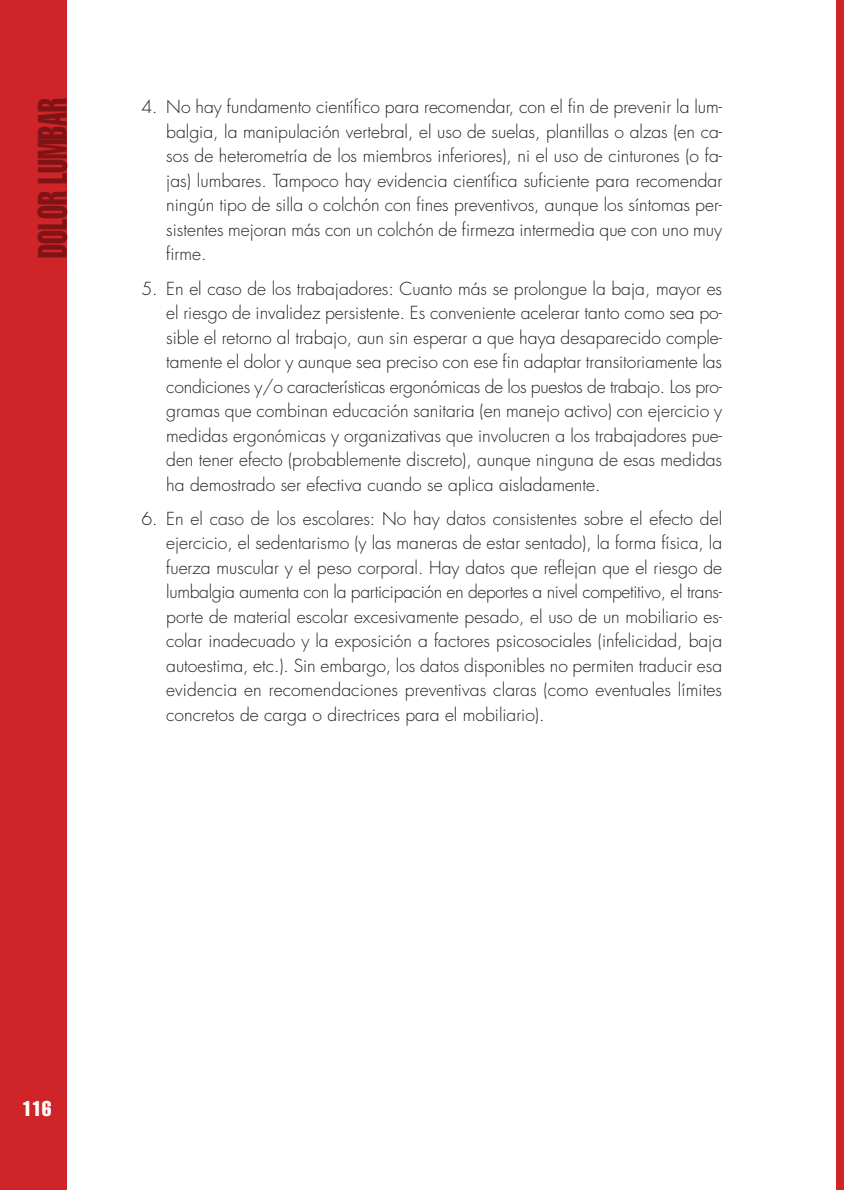
<style>
.page{position:relative;width:844px;height:1190px;background:#fff}
.page>*{position:absolute;margin:0;border:0;box-sizing:border-box;transform-origin:0 0}
.t1{font:extra-condensed 40.43px "Helvetica";color:#7f1316;scale:.74 1}
.t2{font:extra-condensed 21px "Helvetica";color:#fff}
.t3{font:300 17.5px/24.5px "Futura";color:#231f20;text-align:justify}
</style>
<div class="page">
<div style="left:836px;top:0;width:8px;height:1190px;background:#cf2428"></div>
<div style="left:0;top:0;width:67px;height:1190px;background:#cf2428"></div>
<h1 class="t1" style="left:38px;top:258px;width:218px;rotate:-90deg">DOLOR LUMBAR</h1>
<p class="t3" style="left:166px;top:96px;width:557px;text-indent:-25px">4. No hay fundamento científico para recomendar, con el fin de prevenir la lum&shy;balgia, la manipulación vertebral, el uso de suelas, plantillas o alzas (en ca&shy;sos de heterometría de los miembros inferiores), ni el uso de cinturones (o fa&shy;jas) lumbares. Tampoco hay evidencia científica suficiente para recomendar ningún tipo de silla o colchón con fines preventivos, aunque los síntomas per&shy;sistentes mejoran más con un colchón de firmeza intermedia que con uno muy firme.</p>
<p class="t3" style="left:166px;top:277px;width:557px;text-indent:-25px">5. En el caso de los trabajadores: Cuanto más se prolongue la baja, mayor es el riesgo de invalidez persistente. Es conveniente acelerar tanto como sea po&shy;sible el retorno al trabajo, aun sin esperar a que haya desaparecido comple&shy;tamente el dolor y aunque sea preciso con ese fin adaptar transitoriamente las condiciones y/o características ergonómicas de los puestos de trabajo. Los pro&shy;gramas que combinan educación sanitaria (en manejo activo) con ejercicio y medidas ergonómicas y organizativas que involucren a los trabajadores pue&shy;den tener efecto (probablemente discreto), aunque ninguna de esas medidas ha demostrado ser efectiva cuando se aplica aisladamente.</p>
<p class="t3" style="left:166px;top:508px;width:557px;text-indent:-25px">6. En el caso de los escolares: No hay datos consistentes sobre el efecto del ejercicio, el sedentarismo (y las maneras de estar sentado), la forma física, la fuerza muscular y el peso corporal. Hay datos que reflejan que el riesgo de lumbalgia aumenta con la participación en deportes a nivel competitivo, el trans&shy;porte de material escolar excesivamente pesado, el uso de un mobiliario es&shy;colar inadecuado y la exposición a factores psicosociales (infelicidad, baja autoestima, etc.). Sin embargo, los datos disponibles no permiten traducir esa evidencia en recomendaciones preventivas claras (como eventuales límites concretos de carga o directrices para el mobiliario).</p>
<p class="t2" style="left:22px;top:1101px;width:31px">116</p>
</div>
